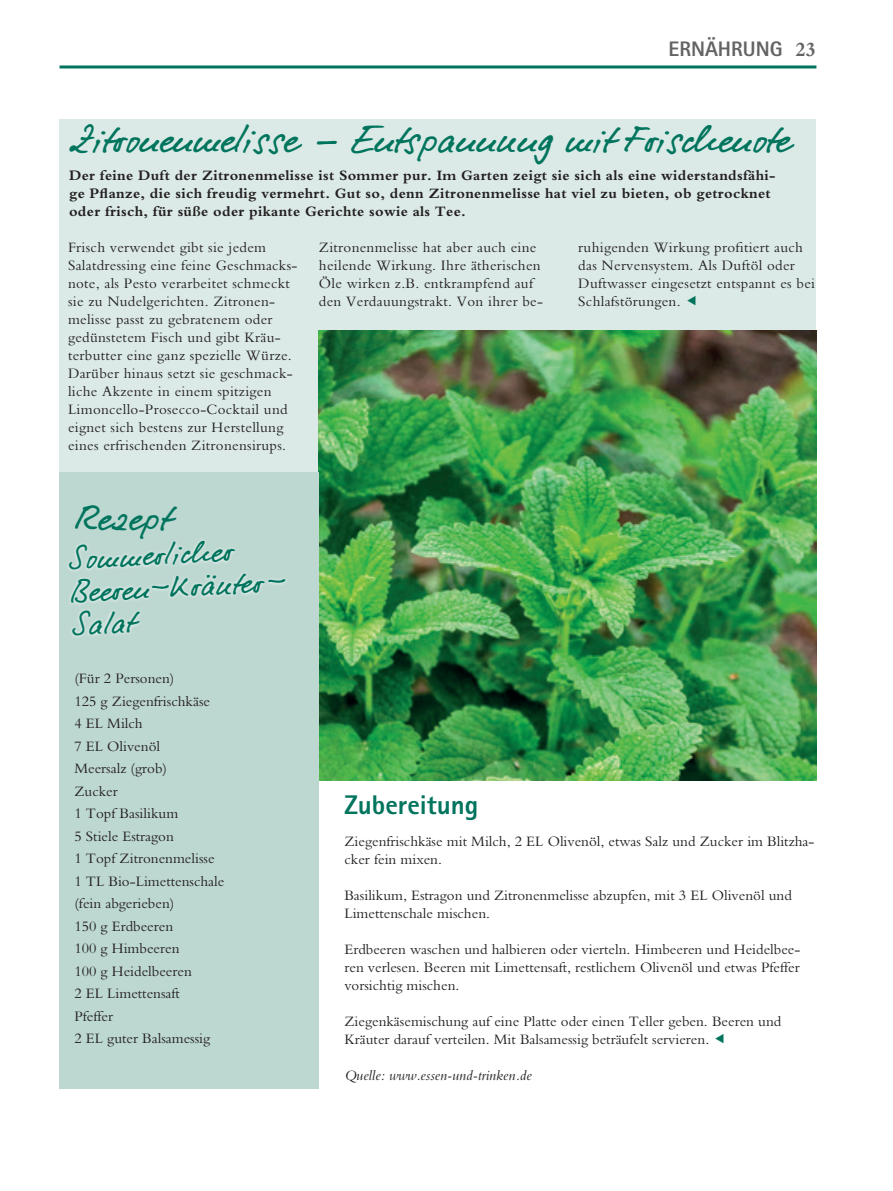
<style>
.page{position:relative;width:893px;height:1191px;background:#fff}
.page>*{position:absolute;margin:0;border:0;box-sizing:border-box;transform-origin:0 0}
.t1{font:39.45px "Catarina";letter-spacing:-.02em;color:#00745d}
.t2{font:37.5px "Catarina";color:#00745d}
.t3{font:31.5px/33px "Catarina";color:#00745d}
.t4{font:800 27px "Rotis Sans Serif";color:#00745d}
.t5{font:800 21px "Rotis Sans Serif";color:#636366}
.t6{font:700 21px "M Bembo";color:#636366}
.t7{font:15px/18px "M Bembo";letter-spacing:.02em;color:#231f20}
.t8{font:15px/18px "M Bembo";color:#231f20}
.t9{font:700 15px/18px "M Bembo";letter-spacing:.02em;color:#231f20}
.t10{font:italic 15px "M Bembo";color:#231f20}
</style>
<div class="page">
<hr style="left:60px;top:65px;width:756px;height:3px;background:#00745d">
<div style="left:60px;top:119px;width:756px;height:439px;background:#dbeae7"></div>
<img style="left:319px;top:331px;width:497px;height:449px">
<div style="left:60px;top:472px;width:259px;height:617px;background:#bdd7d1"></div>
<svg style="left:67px;top:540px;width:219px;height:97px"></svg>
<p class="t5" style="left:669px;top:36px;width:115px">ERNÄHRUNG</p>
<p class="t6" style="left:795px;top:38px;width:22px">23</p>
<p class="t1" style="left:69px;top:115px;width:722px">Zitronenmelisse – Entspannung mit Frischenote</p>
<p class="t9" style="left:69px;top:166px;width:708px">Der feine Duft der Zitronenmelisse ist Sommer pur. Im Garten zeigt sie sich als eine widerstandsfähi&shy;ge Pflanze, die sich freudig vermehrt. Gut so, denn Zitronenmelisse hat viel zu bieten, ob getrocknet oder frisch, für süße oder pikante Gerichte sowie als Tee.</p>
<p class="t7" style="left:68px;top:238px;width:231px">Frisch verwendet gibt sie jedem Salatdressing eine feine Geschmacks&shy;note, als Pesto verarbeitet schmeckt sie zu Nudelgerichten. Zitronen&shy;melisse passt zu gebratenem oder gedünstetem Fisch und gibt Kräu&shy;terbutter eine ganz spezielle Würze.<br>Darüber hinaus setzt sie geschmack&shy;liche Akzente in einem spitzigen Limoncello-Prosecco-Cocktail und eignet sich bestens zur Herstellung eines erfrischenden Zitronensirups.</p>
<p class="t7" style="left:319px;top:238px;width:226px">Zitronenmelisse hat aber auch eine heilende Wirkung. Ihre ätherischen Öle wirken z.B. entkrampfend auf den Verdauungstrakt. Von ihrer be-</p>
<p class="t7" style="left:578px;top:238px;width:238px">ruhigenden Wirkung profitiert auch das Nervensystem. Als Duftöl oder<br>Duftwasser eingesetzt entspannt es bei<br>Schlafstörungen.</p>
<p class="t2" style="left:74px;top:495px;width:97px">Rezept</p>
<p class="t3" style="left:68px;top:542px;width:214px;rotate:-3deg">Sommerlicher<br>Beeren-Kräuter-<br>Salat</p>
<p class="t8" style="left:74px;top:669px;width:102px">(Für 2 Personen)</p>
<p class="t8" style="left:74px;top:692px;width:137px">125 g Ziegenfrischkäse</p>
<p class="t7" style="left:74px;top:714px;width:70px">4 EL Milch</p>
<p class="t8" style="left:74px;top:737px;width:87px">7 EL Olivenöl</p>
<p class="t8" style="left:74px;top:759px;width:94px">Meersalz (grob)</p>
<p class="t7" style="left:74px;top:782px;width:45px">Zucker</p>
<p class="t8" style="left:74px;top:804px;width:105px">1 Topf Basilikum</p>
<p class="t8" style="left:74px;top:827px;width:101px">5 Stiele Estragon</p>
<p class="t8" style="left:74px;top:849px;width:142px">1 Topf Zitronenmelisse</p>
<p class="t8" style="left:74px;top:869px;width:151px;line-height:22.5px">1 TL Bio-Limettenschale (fein abgerieben)</p>
<p class="t8" style="left:74px;top:917px;width:100px">150 g Erdbeeren</p>
<p class="t8" style="left:74px;top:939px;width:107px">100 g Himbeeren</p>
<p class="t8" style="left:74px;top:962px;width:119px">100 g Heidelbeeren</p>
<p class="t8" style="left:74px;top:984px;width:107px">2 EL Limettensaft</p>
<p class="t8" style="left:74px;top:1007px;width:40px">Pfeffer</p>
<p class="t8" style="left:74px;top:1029px;width:137px">2 EL guter Balsamessig</p>
<p class="t4" style="left:344px;top:787px;width:136px">Zubereitung</p>
<p class="t8" style="left:344px;top:832px;width:472px">Ziegenfrischkäse mit Milch, 2 EL Olivenöl, etwas Salz und Zucker im Blitzha&shy;cker fein mixen.</p>
<p class="t8" style="left:344px;top:886px;width:449px">Basilikum, Estragon und Zitronenmelisse abzupfen, mit 3 EL Olivenöl und<br>Limettenschale mischen.</p>
<p class="t7" style="left:344px;top:940px;width:457px;text-align:justify">Erdbeeren waschen und halbieren oder vierteln. Himbeeren und Heidelbee&shy;ren verlesen. Beeren mit Limettensaft, restlichem Olivenöl und etwas Pfeffer vorsichtig mischen.</p>
<p class="t8" style="left:344px;top:1012px;width:438px">Ziegenkäsemischung auf eine Platte oder einen Teller geben. Beeren und<br>Kräuter darauf verteilen. Mit Balsamessig beträufelt servieren.</p>
<p class="t10" style="left:344px;top:1067px;width:189px">Quelle: www.essen-und-trinken.de</p>
</div>
